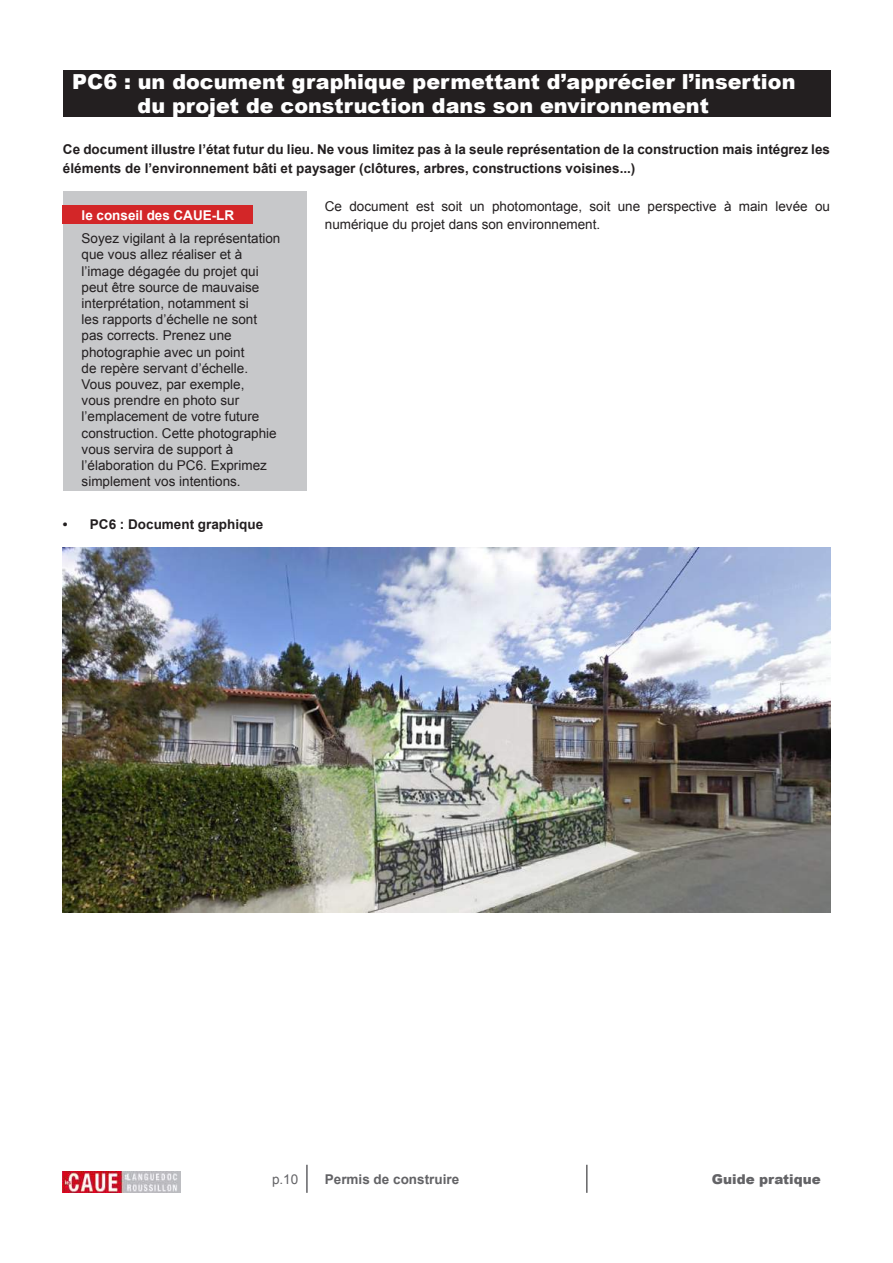
<style>
.page{position:relative;width:893px;height:1263px;background:#fff}
.page>*{position:absolute;margin:0;border:0;box-sizing:border-box;transform-origin:0 0}
.t1{font:900 20.7px/24.9px "Arial";color:#fff}
.t2{font:13.5px/16.2px "Arial";color:#231f20}
.t3{font:700 13.5px/18.8px "Arial";color:#231f20}
.t4{font:700 13.5px "Arial";color:#fff}
.t5{font:700 13.5px "Arial";color:#636366}
.t6{font:900 13.5px "Arial";color:#636366}
.t7{font:13.5px "Arial";color:#636366}
</style>
<div class="page">
<img style="left:63px;top:1171px;width:117px;height:22px">
<hr style="left:306px;top:1165px;width:2px;height:28px;background:#636366">
<hr style="left:586px;top:1165px;width:2px;height:28px;background:#636366">
<div style="left:63px;top:70px;width:767px;height:47px;background:#231f20"></div>
<div style="left:63px;top:192px;width:243px;height:299px;background:#c7c8ca"></div>
<div style="left:63px;top:205px;width:190px;height:19px;background:#d32628"></div>
<img style="left:63px;top:547px;width:767px;height:366px">
<h1 class="t1" style="left:138px;top:68px;width:659px;text-indent:-65px">PC6 : un document graphique permettant d’apprécier l’insertion du projet de construction dans son environnement</h1>
<p class="t3" style="left:63px;top:141px;width:769px">Ce document illustre l’état futur du lieu. Ne vous limitez pas à la seule représentation de la construction mais intégrez les éléments de l’environnement bâti et paysager (clôtures, arbres, constructions voisines...)</p>
<p class="t4" style="left:82px;top:206px;width:154px">le conseil des CAUE-LR</p>
<p class="t2" style="left:82px;top:230px;width:200px">Soyez vigilant à la représentation que vous allez réaliser et à l’image dégagée du projet qui peut être source de mauvaise interprétation, notamment si<br>les rapports d’échelle ne sont pas corrects. Prenez une photographie avec un point<br>de repère servant d’échelle.<br>Vous pouvez, par exemple,<br>vous prendre en photo sur l’emplacement de votre future construction. Cette photographie vous servira de support à l’élaboration du PC6. Exprimez simplement vos intentions.</p>
<p class="t3" style="left:63px;top:515px;width:202px">• PC6 : Document graphique</p>
<p class="t2" style="left:325px;top:197px;width:507px;line-height:18.8px">Ce document est soit un photomontage, soit une perspective à main levée ou numérique du projet dans son environnement.</p>
<p class="t7" style="left:272px;top:1170px;width:28px">p.10</p>
<p class="t5" style="left:325px;top:1170px;width:136px">Permis de construire</p>
<p class="t6" style="left:712px;top:1169px;width:110px">Guide pratique</p>
</div>
